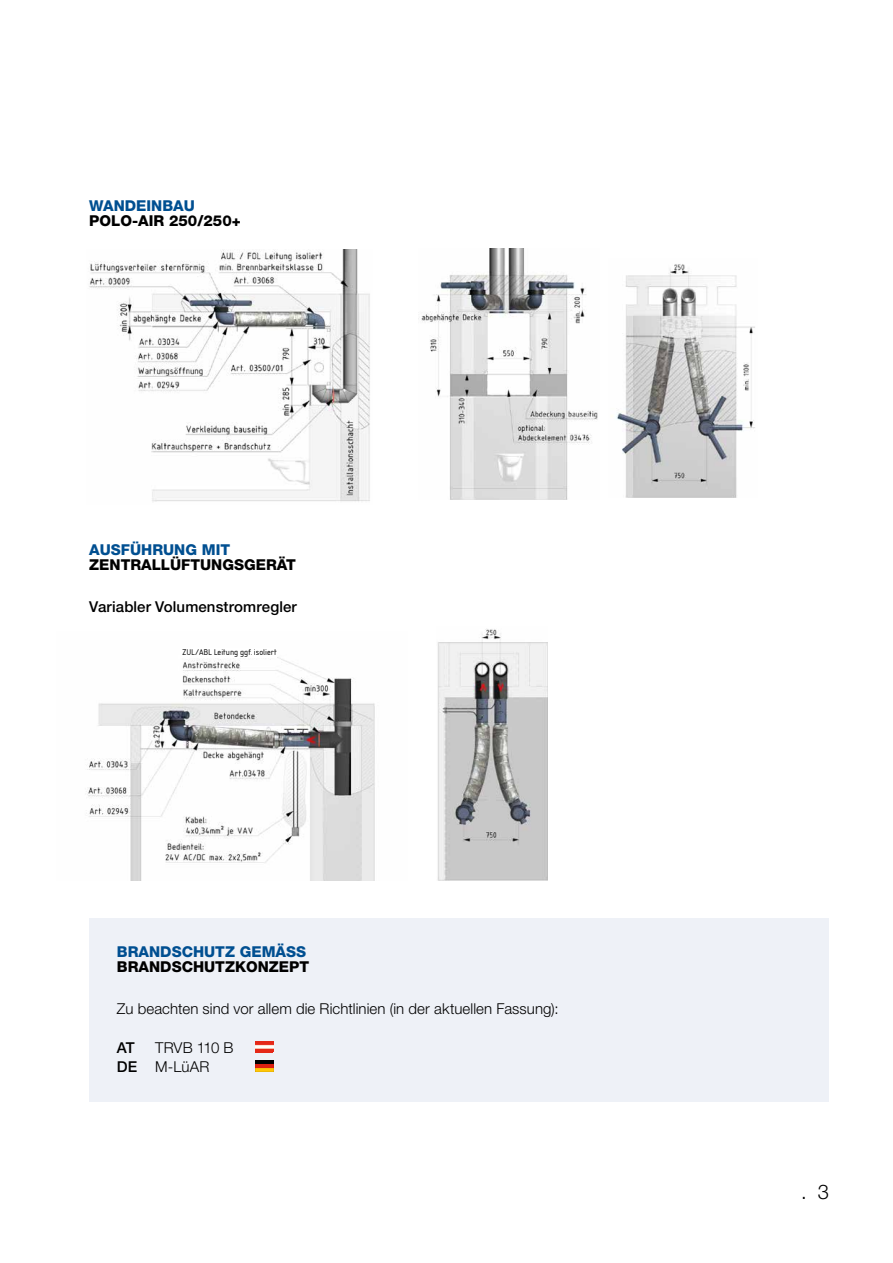
<style>
.page{position:relative;width:893px;height:1263px;background:#fff}
.page>*{position:absolute;margin:0;border:0;box-sizing:border-box;transform-origin:0 0}
.t1{font:300 20.25px "Helvetica Neue LT Pro";color:#000}
.t2{font:300 15px/19.2px "Helvetica Neue LT Pro";letter-spacing:.005em;color:#000}
.t3{font:800 15px "Helvetica Neue LT Pro";color:#000}
.t4{font:800 15px "Helvetica Neue LT Pro";color:#004f91}
.t5{font:500 15px "Helvetica Neue LT Pro";letter-spacing:.005em;color:#000}
.t6{font:8.7px "Isonorm D";color:#000}
.s1{font-weight:500}
</style>
<div class="page">
<img style="left:421px;top:249px;width:177px;height:250px">
<div style="left:89px;top:918px;width:740px;height:184px;background:#eef1f7"></div>
<img style="left:255px;top:1042px;width:18px;height:10px">
<img style="left:255px;top:1061px;width:18px;height:11px">
<img style="left:86px;top:657px;width:289px;height:223px">
<img style="left:89px;top:249px;width:281px;height:253px">
<img style="left:437px;top:629px;width:110px;height:251px">
<img style="left:616px;top:264px;width:139px;height:233px">
<p class="t4" style="left:89px;top:196px;width:107px">WANDEINBAU</p>
<p class="t3" style="left:89px;top:211px;width:153px">POLO-AIR 250/250+</p>
<p class="t4" style="left:89px;top:541px;width:142px">AUSFÜHRUNG MIT</p>
<p class="t3" style="left:89px;top:556px;width:208px">ZENTRALLÜFTUNGSGERÄT</p>
<p class="t5" style="left:89px;top:598px;width:209px">Variabler Volumenstromregler</p>
<p class="t6" style="left:182px;top:648px;width:96px">ZUL/ABL Leitung ggf. isoliert</p>
<p class="t4" style="left:117px;top:942px;width:191px">BRANDSCHUTZ GEMÄSS</p>
<p class="t3" style="left:117px;top:957px;width:194px">BRANDSCHUTZKONZEPT</p>
<p class="t2" style="left:117px;top:999px;width:443px">Zu beachten sind vor allem die Richtlinien (in der aktuellen Fassung):</p>
<p class="t5" style="left:117px;top:1038px;width:19px">AT</p>
<p class="t2" style="left:117px;top:1037px;width:118px;text-indent:38px">TRVB 110 B<br><span class="s1">DE</span> M-LüAR</p>
<h1 class="t1" style="left:801px;top:1179px;width:30px">. 3</h1>
</div>
